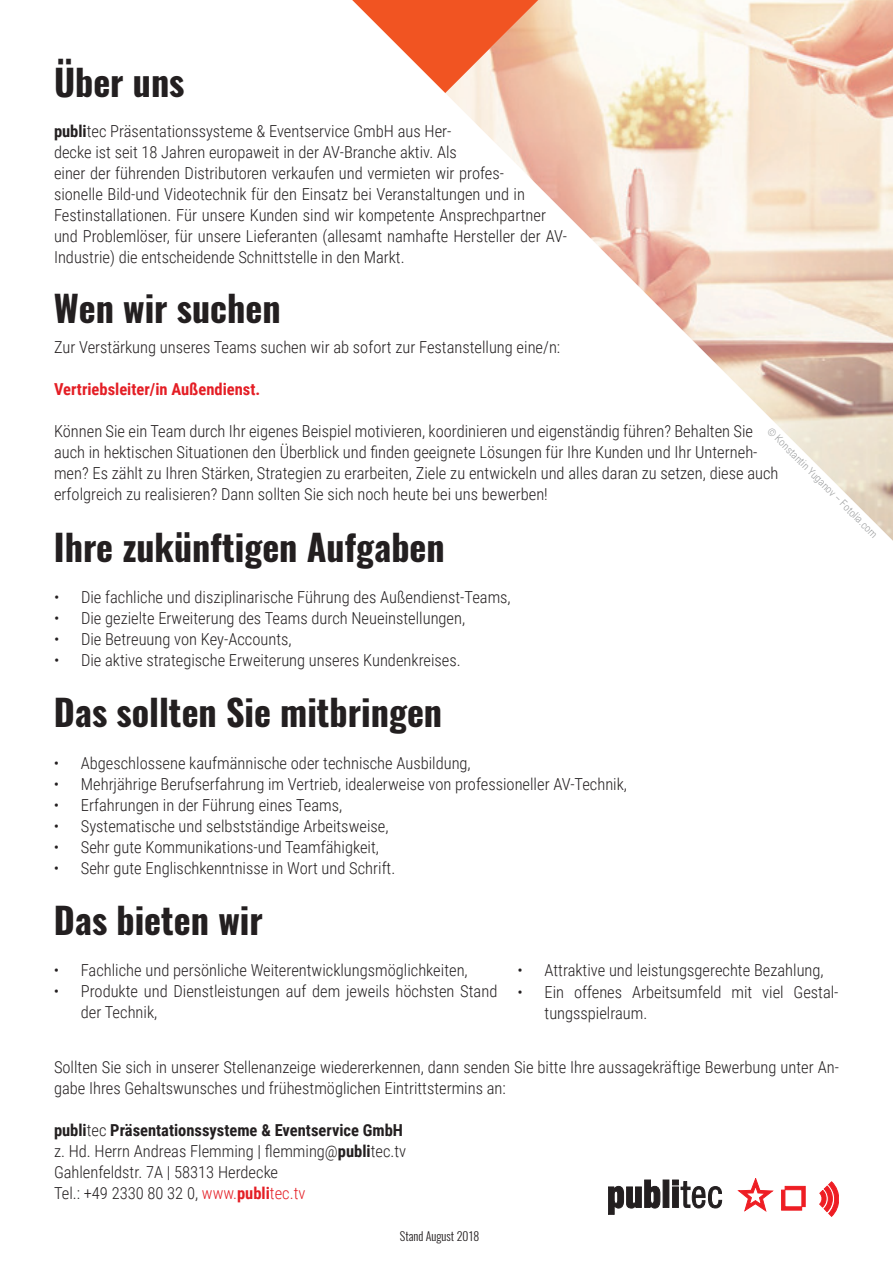
<style>
.page{position:relative;width:893px;height:1263px;background:#fff}
.page>*{position:absolute;margin:0;border:0;box-sizing:border-box;transform-origin:0 0}
.t1{font:700 36px "publitec Oswald";color:#231f20}
.t2{font:300 16.5px/21px "publitec Roboto Condensed";color:#231f20}
.t3{font:700 16.5px "publitec Roboto Condensed";color:#e41e25}
.t4{font:300 12px "publitec Oswald";color:#231f20}
.t5{font:300 10.5px "publitec Roboto Condensed";color:#989a9b}
.s1{font-weight:700}
.s2{color:#e41e25}
.s3{font-weight:700;color:#e41e25}
</style>
<div class="page">
<img style="left:446px;top:0;width:447px;height:541px">
<svg style="left:352px;top:0;width:186px;height:93px"></svg>
<svg style="left:608px;top:1180px;width:52px;height:34px"></svg>
<div style="left:663px;top:1180px;width:6px;height:27px;background:#231f20"></div>
<svg style="left:672px;top:1180px;width:50px;height:28px"></svg>
<svg style="left:738px;top:1178px;width:35px;height:33px"></svg>
<svg style="left:781px;top:1186px;width:24px;height:24px"></svg>
<svg style="left:819px;top:1182px;width:20px;height:34px"></svg>
<h1 class="t1" style="left:54px;top:63px;width:132px">Über uns</h1>
<p class="t2" style="left:54px;top:120px;width:514px"><span class="s1">publi</span>tec Präsentationssysteme &amp; Eventservice GmbH aus Her-<br>decke ist seit 18 Jahren europaweit in der AV-Branche aktiv. Als<br>einer der führenden Distributoren verkaufen und vermieten wir profes-<br>sionelle Bild-und Videotechnik für den Einsatz bei Veranstaltungen und in Festinstallationen. Für unsere Kunden sind wir kompetente Ansprechpartner und Problemlöser, für unsere Lieferanten (allesamt namhafte Hersteller der AV-Industrie) die entscheidende Schnittstelle in den Markt.</p>
<h1 class="t1" style="left:54px;top:289px;width:228px">Wen wir suchen</h1>
<p class="t2" style="left:54px;top:336px;width:508px">Zur Verstärkung unseres Teams suchen wir ab sofort zur Festanstellung eine/n:</p>
<p class="t3" style="left:54px;top:378px;width:208px">Vertriebsleiter/in Außendienst.</p>
<p class="t2" style="left:54px;top:420px;width:726px">Können Sie ein Team durch Ihr eigenes Beispiel motivieren, koordinieren und eigenständig führen? Behalten Sie auch in hektischen Situationen den Überblick und finden geeignete Lösungen für Ihre Kunden und Ihr Unterneh&shy;men? Es zählt zu Ihren Stärken, Strategien zu erarbeiten, Ziele zu entwickeln und alles daran zu setzen, diese auch erfolgreich zu realisieren? Dann sollten Sie sich noch heute bei uns bewerben!</p>
<h1 class="t1" style="left:54px;top:528px;width:392px">Ihre zukünftigen Aufgaben</h1>
<p class="t2" style="left:54px;top:586px;width:458px">• Die fachliche und disziplinarische Führung des Außendienst-Teams,</p>
<p class="t2" style="left:54px;top:607px;width:413px">• Die gezielte Erweiterung des Teams durch Neueinstellungen,</p>
<p class="t2" style="left:54px;top:628px;width:239px">• Die Betreuung von Key-Accounts,</p>
<p class="t2" style="left:54px;top:649px;width:408px">• Die aktive strategische Erweiterung unseres Kundenkreises.</p>
<h1 class="t1" style="left:54px;top:694px;width:390px">Das sollten Sie mitbringen</h1>
<p class="t2" style="left:54px;top:752px;width:418px">• Abgeschlossene kaufmännische oder technische Ausbildung,</p>
<p class="t2" style="left:54px;top:773px;width:575px">• Mehrjährige Berufserfahrung im Vertrieb, idealerweise von professioneller AV-Technik,</p>
<p class="t2" style="left:54px;top:794px;width:290px">• Erfahrungen in der Führung eines Teams,</p>
<p class="t2" style="left:54px;top:815px;width:336px">• Systematische und selbstständige Arbeitsweise,</p>
<p class="t2" style="left:54px;top:836px;width:327px">• Sehr gute Kommunikations-und Teamfähigkeit,</p>
<p class="t2" style="left:54px;top:857px;width:343px">• Sehr gute Englischkenntnisse in Wort und Schrift.</p>
<p class="t5" style="left:774px;top:424px;width:152px;rotate:45deg">© Konstantin Yuganov – Fotolia.com</p>
<h1 class="t1" style="left:54px;top:901px;width:210px">Das bieten wir</h1>
<p class="t2" style="left:54px;top:959px;width:415px">• Fachliche und persönliche Weiterentwicklungsmöglichkeiten,</p>
<p class="t2" style="left:81px;top:980px;width:418px;text-indent:-27px">• Produkte und Dienstleistungen auf dem jeweils höchsten Stand der Technik,</p>
<p class="t2" style="left:518px;top:959px;width:308px">• Attraktive und leistungsgerechte Bezahlung,</p>
<p class="t2" style="left:544px;top:980px;width:295px;text-indent:-27px">• Ein offenes Arbeitsumfeld mit viel Gestal&shy;tungsspielraum.</p>
<p class="t2" style="left:54px;top:1056px;width:786px">Sollten Sie sich in unserer Stellenanzeige wiedererkennen, dann senden Sie bitte Ihre aussagekräftige Bewerbung unter An&shy;gabe Ihres Gehaltswunsches und frühestmöglichen Eintrittstermins an:</p>
<p class="t2" style="left:54px;top:1119px;width:354px"><span class="s1">publi</span>tec <span class="s1">Präsentationssysteme &amp; Eventservice GmbH </span>z. Hd. Herrn Andreas Flemming | flemming@<span class="s1">publi</span>tec.tv Gahlenfeldstr. 7A | 58313 Herdecke<br>Tel.: +49 2330 80 32 0, <span class="s2">www.</span><span class="s3">publi</span><span class="s2">tec.tv</span></p>
<p class="t4" style="left:400px;top:1225px;width:81px">Stand August 2018</p>
</div>
